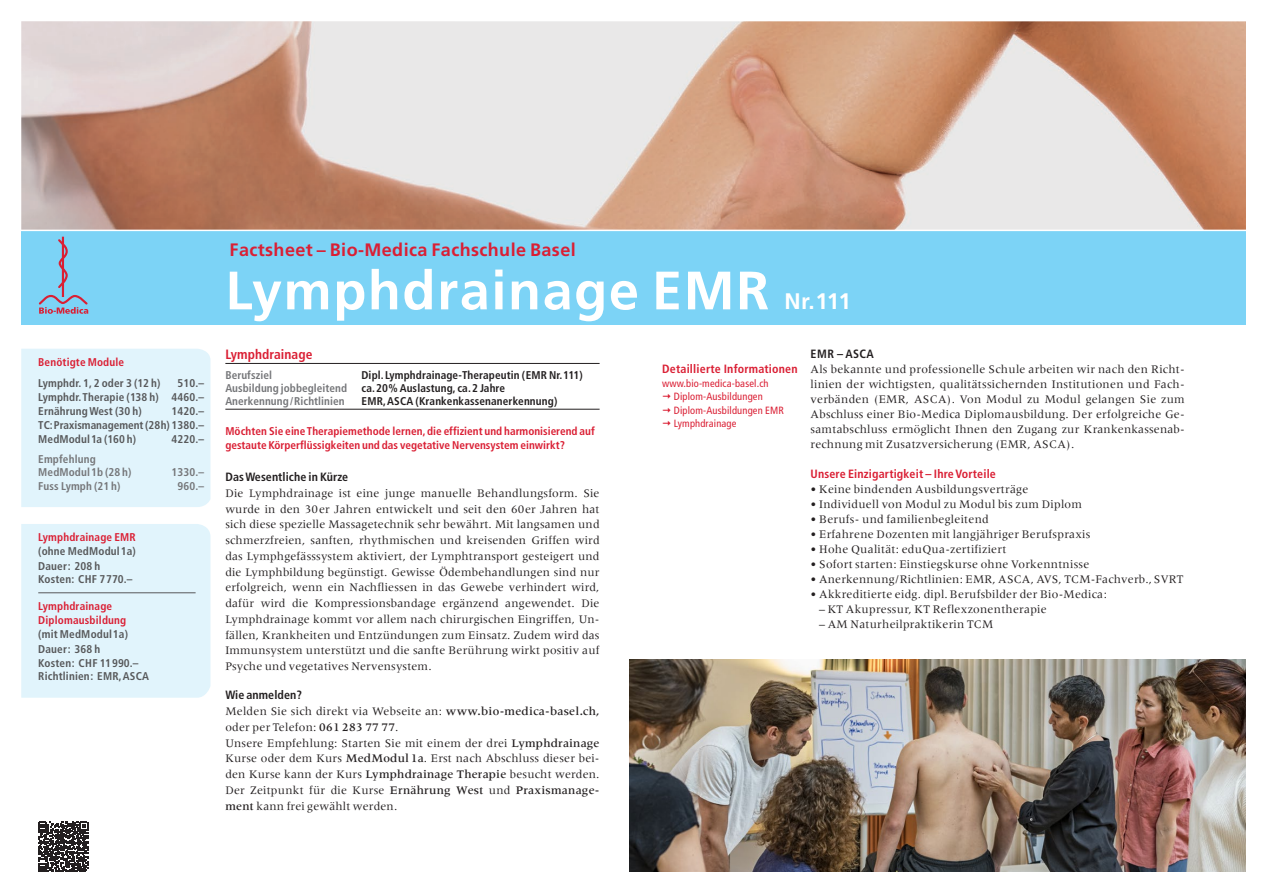
<style>
.page{position:relative;width:1263px;height:893px;background:#fff}
.page>*{position:absolute;margin:0;border:0;box-sizing:border-box;transform-origin:0 0}
.t1{font:700 54px "Frutiger LT Std";letter-spacing:.03em;color:#fff}
.t2{font:700 22.5px "Frutiger LT Std";color:#fff}
.t3{font:700 18px "Frutiger LT Std";letter-spacing:.02em;color:#da1f34}
.t4{font:700 condensed 13.5px "Frutiger LT Std";letter-spacing:.005em;color:#da1f34}
.t5{font:12px/15.8px "Meridien LT Pro";letter-spacing:.02em;color:#231f20;text-align:justify}
.t6{font:700 condensed 12px "Frutiger LT Std";letter-spacing:.01em;color:#da1f34}
.t7{font:700 condensed 12px "Frutiger LT Std";letter-spacing:.005em;color:#231f20}
.t8{font:700 condensed 11.25px/14px "Frutiger LT Std";letter-spacing:.01em;color:#57585a}
.t9{font:700 condensed 11.25px/14.2px "Frutiger LT Std";color:#da1f34}
.t10{font:700 condensed 11.25px/14px "Frutiger LT Std";letter-spacing:.005em;color:#757679}
.t11{font:700 condensed 11.25px "Frutiger LT Std";letter-spacing:.01em;color:#231f20}
.t12{font:condensed 10.5px/13.5px "Frutiger LT Std";letter-spacing:.015em;color:#da1f34}
.s1{font-weight:500}
</style>
<div class="page">
<img style="left:630px;top:659px;width:616px;height:213px">
<img style="left:21px;top:21px;width:1225px;height:209px">
<div style="left:21px;top:349px;width:189px;height:158px;background:#e1f4fc"></div>
<div style="left:21px;top:231px;width:1225px;height:93px;background:#7cd3f6"></div>
<svg style="left:38px;top:822px;width:50px;height:50px"></svg>
<div style="left:21px;top:524px;width:189px;height:174px;background:#e1f4fc"></div>
<hr style="left:38px;top:592px;width:158px;height:1px;background:#57585a">
<svg style="left:38px;top:237px;width:51px;height:77px"></svg>
<hr style="left:225px;top:363px;width:375px;height:1px;background:#231f20">
<hr style="left:225px;top:409px;width:375px;height:1px;background:#231f20">
<p class="t9" style="left:38px;top:355px;width:87px">Benötigte Module</p>
<p class="t8" style="left:38px;top:376px;width:124px">Lymphdr. 1, 2 oder 3 (12 h)</p>
<p class="t8" style="left:38px;top:376px;width:167px;text-align:justify;text-indent:139px">510.– Lymphdr. Therapie (138 h) 4460.– Ernährung West (30 h)</p>
<p class="t8" style="left:38px;top:404px;width:167px;text-align:justify;text-indent:133px">1420.– TC: Praxismanagement(28h) 1380.– MedModul1a (160 h)</p>
<p class="t8" style="left:171px;top:432px;width:34px">4220.–</p>
<p class="t10" style="left:38px;top:452px;width:95px">Empfehlung<br>MedModul1b (28 h)</p>
<p class="t10" style="left:171px;top:466px;width:34px">1330.–</p>
<p class="t10" style="left:38px;top:480px;width:84px">Fuss Lymph (21 h)</p>
<p class="t10" style="left:177px;top:480px;width:28px">960.–</p>
<p class="t9" style="left:38px;top:530px;width:99px">Lymphdrainage EMR</p>
<p class="t8" style="left:38px;top:544px;width:99px;line-height:14.7px">(ohne MedModul1a)<br>Dauer: 208 h</p>
<p class="t8" style="left:38px;top:572px;width:96px">Kosten: CHF 7770.–</p>
<p class="t9" style="left:38px;top:599px;width:89px">Lymphdrainage<br>Diplomausbildung</p>
<p class="t8" style="left:38px;top:627px;width:91px;line-height:14.7px">(mit MedModul1a)<br>Dauer: 368 h</p>
<p class="t8" style="left:38px;top:656px;width:112px;line-height:13.5px">Kosten: CHF 11990.–<br>Richtlinien: EMR, ASCA</p>
<h3 class="t3" style="left:230px;top:239px;width:348px">Factsheet – Bio-Medica Fachschule Basel</h3>
<h1 class="t1" style="left:225px;top:259px;width:545px">Lymphdrainage EMR</h1>
<h2 class="t2" style="left:784px;top:288px;width:68px">Nr.111</h2>
<p class="t4" style="left:225px;top:346px;width:89px">Lymphdrainage</p>
<p class="t10" style="left:225px;top:368px;width:48px">Berufsziel</p>
<p class="t11" style="left:361px;top:368px;width:223px">Dipl.Lymphdrainage-Therapeutin (EMR Nr.111)</p>
<p class="t10" style="left:225px;top:381px;width:123px">Ausbildung jobbegleitend</p>
<p class="t11" style="left:361px;top:381px;width:145px">ca.20% Auslastung, ca.2 Jahre</p>
<p class="t10" style="left:225px;top:394px;width:121px">Anerkennung/Richtlinien</p>
<p class="t11" style="left:361px;top:394px;width:197px">EMR, ASCA (Krankenkassenanerkennung)</p>
<p class="t9" style="left:225px;top:424px;width:371px">Möchten Sie eine Therapiemethode lernen, die effizient und harmonisierend auf gestaute Körperflüssigkeiten und das vegetative Nervensystem einwirkt?</p>
<p class="t7" style="left:225px;top:470px;width:124px">Das Wesentliche in Kürze</p>
<p class="t5" style="left:225px;top:485px;width:376px">Die Lymphdrainage ist eine junge manuelle Behandlungsform. Sie wurde in den 30er Jahren entwickelt und seit den 60er Jahren hat sich diese spezielle Massagetechnik sehr bewährt. Mit langsamen und schmerzfreien, sanften, rhythmischen und kreisenden Griffen wird das Lymphgefässsystem aktiviert, der Lymphtransport gesteigert und die Lymphbildung begünstigt. Gewisse Ödembehandlungen sind nur erfolgreich, wenn ein Nachfliessen in das Gewebe verhindert wird, dafür wird die Kompressionsbandage ergänzend angewendet. Die Lymphdrainage kommt vor allem nach chirurgischen Eingriffen, Un&shy;fällen, Krankheiten und Entzündungen zum Einsatz. Zudem wird das Immunsystem unterstützt und die sanfte Berührung wirkt positiv auf Psyche und vegetatives Nervensystem.</p>
<p class="t7" style="left:225px;top:688px;width:78px">Wie anmelden?</p>
<p class="t5" style="left:225px;top:703px;width:376px;text-align:left">Melden Sie sich direkt via Webseite an: <span class="s1">www.bio-medica-basel.ch, </span>oder per Telefon: <span class="s1">061 283 77 77</span>.<br>Unsere Empfehlung: Starten Sie mit einem der drei <span class="s1">Lymphdrainage </span>Kurse oder dem Kurs <span class="s1">MedModul 1a</span>. Erst nach Abschluss dieser bei&shy;den Kurse kann der Kurs <span class="s1">Lymphdrainage Therapie</span> besucht werden.<br>Der Zeitpunkt für die Kurse <span class="s1">Ernährung West</span> und <span class="s1">Praxismanage&shy;ment</span> kann frei gewählt werden.</p>
<p class="t6" style="left:662px;top:362px;width:137px">Detaillierte Informationen</p>
<p class="t12" style="left:674px;top:376px;width:112px;text-indent:-12px">www.bio-medica-basel.ch<br>Diplom-Ausbildungen<br>Diplom-Ausbildungen EMR<br>Lymphdrainage</p>
<p class="t7" style="left:810px;top:347px;width:65px">EMR – ASCA</p>
<p class="t5" style="left:810px;top:362px;width:376px;line-height:15px">Als bekannte und professionelle Schule arbeiten wir nach den Richt&shy;linien der wichtigsten, qualitätssichernden Institutionen und Fach&shy;verbänden (EMR, ASCA). Von Modul zu Modul gelangen Sie zum Abschluss einer Bio-Medica Diplomausbildung. Der erfolgreiche Ge&shy;samtabschluss ermöglicht Ihnen den Zugang zur Krankenkassenab&shy;rechnung mit Zusatzversicherung (EMR, ASCA).</p>
<p class="t6" style="left:810px;top:467px;width:187px">Unsere Einzigartigkeit – Ihre Vorteile</p>
<p class="t5" style="left:810px;top:481px;width:219px">• Keine bindenden Ausbildungsverträge</p>
<p class="t5" style="left:810px;top:496px;width:273px">• Individuell von Modul zu Modul bis zum Diplom</p>
<p class="t5" style="left:810px;top:511px;width:180px">• Berufs- und familienbegleitend</p>
<p class="t5" style="left:810px;top:526px;width:281px">• Erfahrene Dozenten mit langjähriger Berufspraxis</p>
<p class="t5" style="left:810px;top:541px;width:197px">• Hohe Qualität: eduQua- zertifiziert</p>
<p class="t5" style="left:810px;top:556px;width:280px">• Sofort starten: Einstiegskurse ohne Vorkenntnisse</p>
<p class="t5" style="left:810px;top:571px;width:374px">• Anerkennung/Richtlinien: EMR, ASCA, AVS, TCM- Fachverb., SVRT</p>
<p class="t5" style="left:810px;top:586px;width:298px">• Akkreditierte eidg. dipl. Berufsbilder der Bio-Medica:</p>
<p class="t5" style="left:819px;top:601px;width:229px">– KT Akupressur, KT Reflexzonentherapie</p>
<p class="t5" style="left:819px;top:616px;width:176px">– AM Naturheilpraktikerin TCM</p>
</div>
